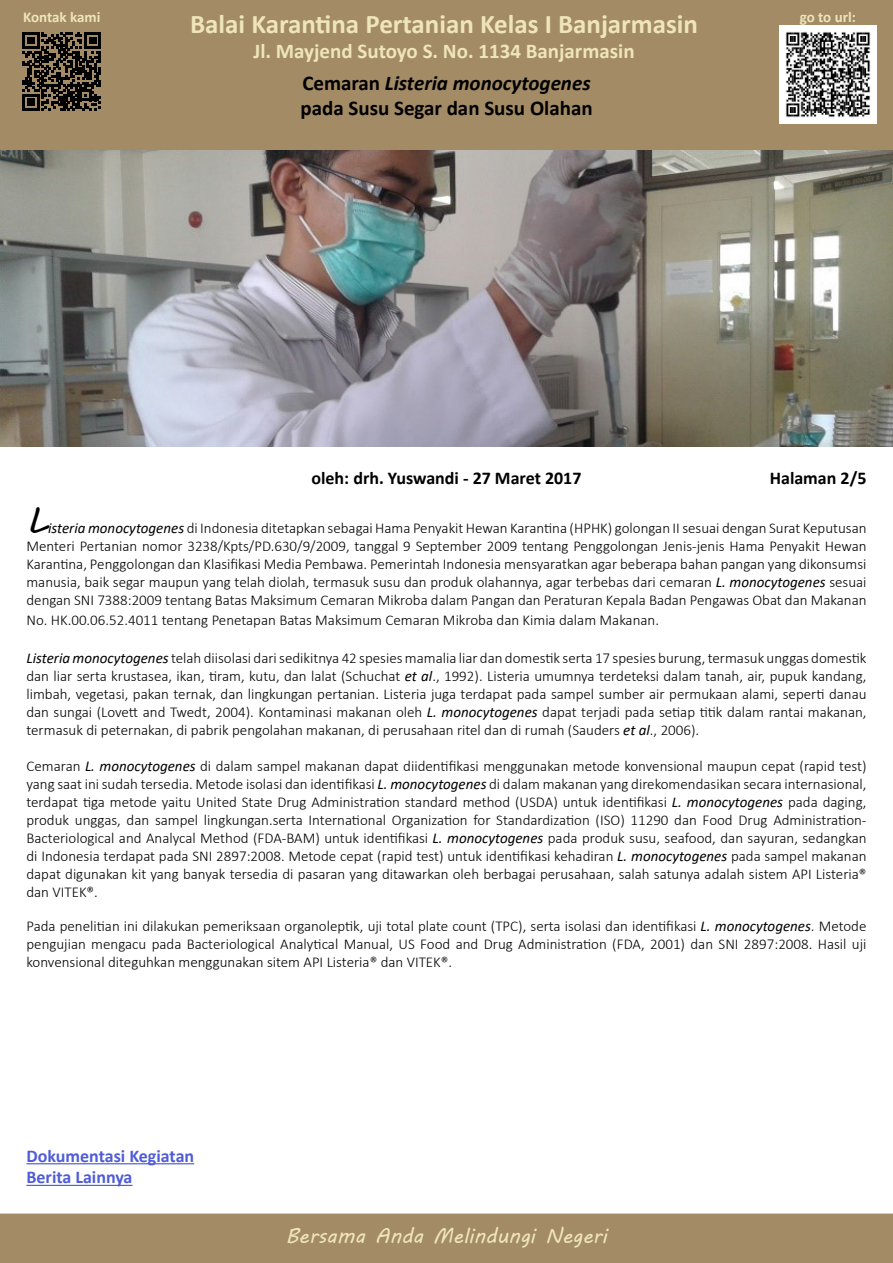
<style>
.page{position:relative;width:893px;height:1263px;background:#fff}
.page>*{position:absolute;margin:0;border:0;box-sizing:border-box;transform-origin:0 0}
.t1{font:36px "MV Boli";color:#000}
.t2{font:700 27px "Calibri";color:#efe5bb}
.t3{font:700 21px/25.2px "Calibri";color:#000}
.t4{font:700 21px "Calibri";color:#efe5bb}
.t5{font:21px "MV Boli";color:#efe5bb}
.t6{font:700 18px "Calibri";color:#000}
.t7{font:700 18px/21.6px "Calibri";color:#4f5cd6}
.t8{font:300 15px/18px "Calibri";color:#000;text-align:justify}
.t9{font:700 15px "Calibri";letter-spacing:-.005em;color:#efe5bb}
.s1{font-style:italic}
.s2{font-weight:400;font-style:italic}
</style>
<div class="page">
<div style="left:0;top:0;width:893px;height:150px;background:#a38b65"></div>
<div style="left:0;top:1213px;width:893px;height:50px;background:#a38b65"></div>
<svg style="left:23px;top:32px;width:78px;height:79px;background:#3d3426"></svg>
<img style="left:779px;top:26px;width:98px;height:97px">
<img style="left:0;top:150px;width:893px;height:297px">
<hr style="left:26px;top:1163px;width:168px;height:1px;background:#4f5cd6">
<hr style="left:26px;top:1185px;width:106px;height:1px;background:#4f5cd6">
<p class="t9" style="left:23px;top:7px;width:79px">Kontak kami</p>
<p class="t9" style="left:800px;top:7px;width:58px">go to url:</p>
<h2 class="t2" style="left:190px;top:5px;width:509px">Balai Karantina Pertanian Kelas I Banjarmasin</h2>
<h3 class="t4" style="left:253px;top:36px;width:383px">Jl. Mayjend Sutoyo S. No. 1134 Banjarmasin</h3>
<h3 class="t3" style="left:300px;top:70px;width:294px">Cemaran <span class="s1">Listeria monocytogenes </span>pada Susu Segar dan Susu Olahan</h3>
<p class="t6" style="left:311px;top:465px;width:272px">oleh: drh. Yuswandi - 27 Maret 2017</p>
<p class="t6" style="left:770px;top:465px;width:98px">Halaman 2/5</p>
<h1 class="t1" style="left:26px;top:496px;width:23px">L</h1>
<p class="t8" style="left:26px;top:519px;width:842px;text-indent:22px"><span class="s2">isteria monocytogenes</span> di Indonesia ditetapkan sebagai Hama Penyakit Hewan Karantina (HPHK) golongan II sesuai dengan Surat Keputusan Menteri Pertanian nomor 3238/Kpts/PD.630/9/2009, tanggal 9 September 2009 tentang Penggolongan Jenis-jenis Hama Penyakit Hewan Karantina, Penggolongan dan Klasifikasi Media Pembawa. Pemerintah Indonesia mensyaratkan agar beberapa bahan pangan yang dikonsumsi manusia, baik segar maupun yang telah diolah, termasuk susu dan produk olahannya, agar terbebas dari cemaran <span class="s2">L. monocytogenes</span> sesuai dengan SNI 7388:2009 tentang Batas Maksimum Cemaran Mikroba dalam Pangan dan Peraturan Kepala Badan Pengawas Obat dan Makanan</p>
<p class="t8" style="left:26px;top:611px;width:634px">No. HK.00.06.52.4011 tentang Penetapan Batas Maksimum Cemaran Mikroba dan Kimia dalam Makanan.</p>
<p class="t8" style="left:26px;top:649px;width:842px"><span class="s2">Listeria monocytogenes</span> telah diisolasi dari sedikitnya 42 spesies mamalia liar dan domestik serta 17 spesies burung, termasuk unggas domestik dan liar serta krustasea, ikan, tiram, kutu, dan lalat (Schuchat <span class="s2">et al</span>., 1992). Listeria umumnya terdeteksi dalam tanah, air, pupuk kandang, limbah, vegetasi, pakan ternak, dan lingkungan pertanian. Listeria juga terdapat pada sampel sumber air permukaan alami, seperti danau dan sungai (Lovett and Twedt, 2004). Kontaminasi makanan oleh <span class="s2">L. monocytogenes</span> dapat terjadi pada setiap titik dalam rantai makanan, termasuk di peternakan, di pabrik pengolahan makanan, di perusahaan ritel dan di rumah (Sauders <span class="s2">et al</span>., 2006).</p>
<p class="t8" style="left:26px;top:757px;width:842px">Cemaran <span class="s2">L. monocytogenes</span> di dalam sampel makanan dapat diidentifikasi menggunakan metode konvensional maupun cepat (rapid test) yang saat ini sudah tersedia. Metode isolasi dan identifikasi <span class="s2">L. monocytogenes</span> di dalam makanan yang direkomendasikan secara internasional, terdapat tiga metode yaitu United State Drug Administration standard method (USDA) untuk identifikasi <span class="s2">L. monocytogenes</span> pada daging, produk unggas, dan sampel lingkungan.serta International Organization for Standardization (ISO) 11290 dan Food Drug Administration-Bacteriological and Analycal Method (FDA-BAM) untuk identifikasi <span class="s2">L. monocytogenes</span> pada produk susu, seafood, dan sayuran, sedangkan di Indonesia terdapat pada SNI 2897:2008. Metode cepat (rapid test) untuk identifikasi kehadiran <span class="s2">L. monocytogenes</span> pada sampel makanan dapat digunakan kit yang banyak tersedia di pasaran yang ditawarkan oleh berbagai perusahaan, salah satunya adalah sistem API Listeria® dan VITEK®.</p>
<p class="t8" style="left:26px;top:917px;width:842px">Pada penelitian ini dilakukan pemeriksaan organoleptik, uji total plate count (TPC), serta isolasi dan identifikasi <span class="s2">L. monocytogenes</span>. Metode pengujian mengacu pada Bacteriological Analytical Manual, US Food and Drug Administration (FDA, 2001) dan SNI 2897:2008. Hasil uji konvensional diteguhkan menggunakan sitem API Listeria® dan VITEK®.</p>
<p class="t7" style="left:26px;top:1145px;width:169px">Dokumentasi Kegiatan<br>Berita Lainnya</p>
<h3 class="t5" style="left:286px;top:1221px;width:323px">Bersama Anda Melindungi Negeri</h3>
</div>
